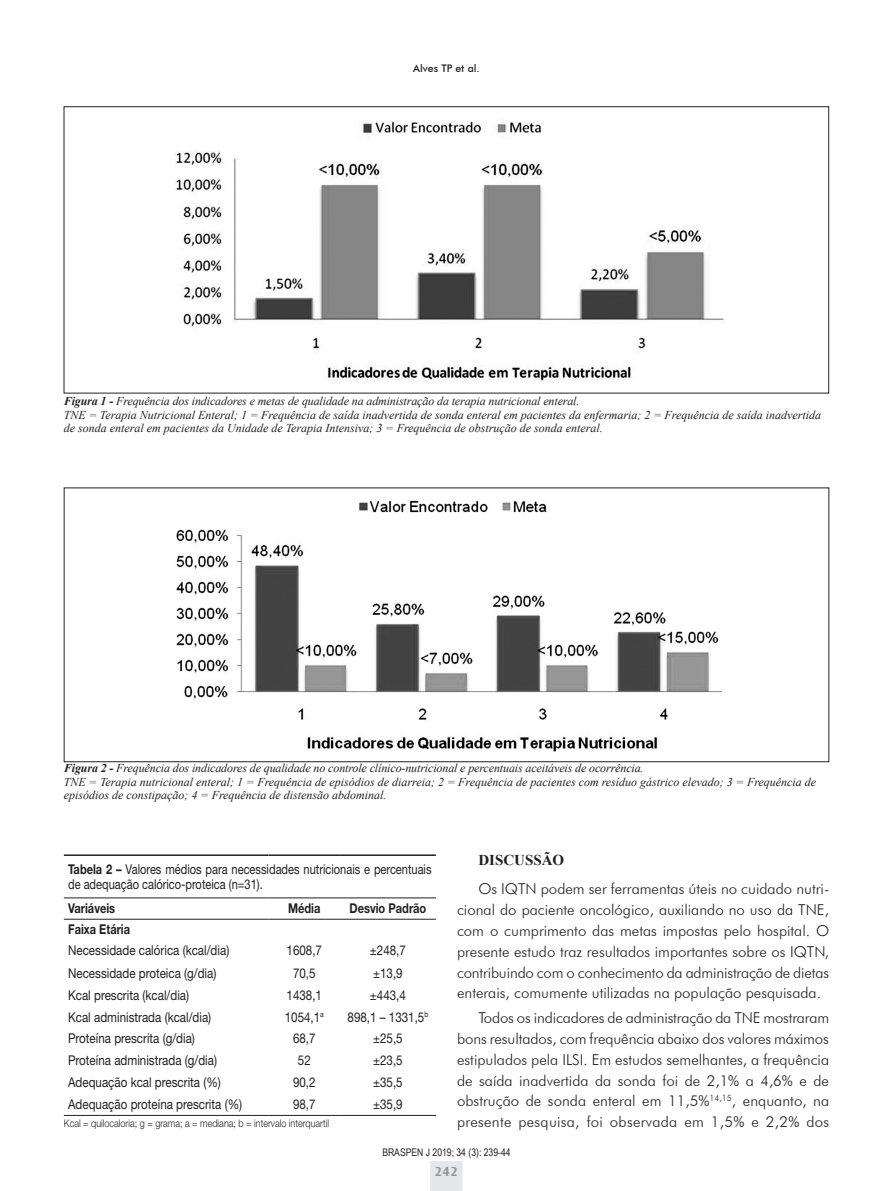
<style>
.page{position:relative;width:893px;height:1191px;background:#fff}
.page>*{position:absolute;margin:0;border:0;box-sizing:border-box;transform-origin:0 0}
.Texto{font:300 15px/20.7px "Futura BT";color:#231f20;text-align:justify}
.Subtítulos_principai{font:700 15px "Times New Roman";color:#231f20}
.Tabela_coluna_esquer{font:13.5px "Helvetica Neue";color:#231f20;scale:.86 1}
.Tabela_título{font:13.5px/15px "Helvetica Neue";color:#231f20;scale:.82 1}
.Tabela_coluna_centra{font:13.5px "Helvetica Neue";color:#231f20;scale:.86 1}
.Tabela_Sub_titulo_ce{font:700 13.5px "Helvetica Neue";color:#231f20;scale:.82 1}
.Tabela_título-2{font:700 13.5px "Helvetica Neue";color:#231f20;scale:.82 1}
.Tabela_coluna_esquer-2{font:700 13.5px "Helvetica Neue";color:#231f20;scale:.82 1}
.t1{font:700 13.5px "Castle T";color:#939598}
.t2{font:italic 12px/13.5px "Times New Roman";color:#231f20}
.Tabela_Legenda{font:300 10.5px "Helvetica Neue LT Std";color:#231f20;scale:.86 1}
.t3{font:10.5px "Arial Narrow";color:#231f20}
.t4{font:500 10.5px "Futura BT";color:#231f20}
.s1{font-weight:700}
</style>
<div class="page">
<svg style="left:430px;top:1161px;width:33px;height:30px"></svg>
<img style="left:175px;top:121px;width:549px;height:260px">
<img style="left:176px;top:500px;width:545px;height:252px">
<hr style="left:64px;top:854px;width:205px;height:2px;background:#231f20">
<hr style="left:269px;top:854px;width:71px;height:2px;background:#231f20">
<hr style="left:340px;top:854px;width:96px;height:2px;background:#231f20">
<hr style="left:64px;top:897px;width:205px;height:1px;background:#231f20">
<hr style="left:269px;top:897px;width:71px;height:1px;background:#231f20">
<hr style="left:340px;top:897px;width:96px;height:1px;background:#231f20">
<hr style="left:64px;top:919px;width:205px;height:1px;background:#231f20">
<hr style="left:269px;top:919px;width:71px;height:1px;background:#231f20">
<hr style="left:340px;top:919px;width:96px;height:1px;background:#231f20">
<hr style="left:64px;top:1115px;width:205px;height:1px;background:#231f20">
<hr style="left:269px;top:1115px;width:71px;height:1px;background:#231f20">
<hr style="left:340px;top:1115px;width:96px;height:1px;background:#231f20">
<p class="t4" style="left:413px;top:62px;width:68px">Alves TP et al.</p>
<p class="t2" style="left:64px;top:394px;width:517px"><span class="s1">Figura 1 -</span> Frequência dos indicadores e metas de qualidade na administração da terapia nutricional enteral.</p>
<p class="t2" style="left:64px;top:407px;width:759px">TNE = Terapia Nutricional Enteral; 1 = Frequência de saída inadvertida de sonda enteral em pacientes da enfermaria; 2 = Frequência de saída inadvertida de sonda enteral em pacientes da Unidade de Terapia Intensiva; 3 = Frequência de obstrução de sonda enteral.</p>
<p class="t2" style="left:64px;top:761px;width:581px"><span class="s1">Figura 2 -</span> Frequência dos indicadores de qualidade no controle clínico-nutricional e percentuais aceitáveis de ocorrência.</p>
<p class="t2" style="left:64px;top:775px;width:754px">TNE = Terapia nutricional enteral; 1 = Frequência de episódios de diarreia; 2 = Frequência de pacientes com resíduo gástrico elevado; 3 = Frequência de episódios de constipação; 4 = Frequência de distensão abdominal.</p>
<p class="Tabela_título" style="left:68px;top:862px;width:445px"><span class="s1">Tabela 2 –</span> Valores médios para necessidades nutricionais e percentuais de adequação calórico-proteica (n=31).</p>
<p class="Tabela_coluna_esquer-2" style="left:68px;top:899px;width:59px">Variáveis</p>
<p class="Tabela_Sub_titulo_ce" style="left:288px;top:899px;width:41px">Média</p>
<p class="Tabela_Sub_titulo_ce" style="left:350px;top:899px;width:95px">Desvio Padrão</p>
<p class="Tabela_título-2" style="left:68px;top:921px;width:77px">Faixa Etária</p>
<p class="Tabela_coluna_esquer" style="left:68px;top:942px;width:189px">Necessidade calórica (kcal/dia)</p>
<p class="Tabela_coluna_centra" style="left:287px;top:942px;width:43px">1608,7</p>
<p class="Tabela_coluna_centra" style="left:370px;top:942px;width:43px">±248,7</p>
<p class="Tabela_coluna_esquer" style="left:68px;top:965px;width:174px">Necessidade proteica (g/dia)</p>
<p class="Tabela_coluna_centra" style="left:293px;top:965px;width:28px">70,5</p>
<p class="Tabela_coluna_centra" style="left:373px;top:965px;width:36px">±13,9</p>
<p class="Tabela_coluna_esquer" style="left:68px;top:987px;width:142px">Kcal prescrita (kcal/dia)</p>
<p class="Tabela_coluna_centra" style="left:287px;top:987px;width:43px">1438,1</p>
<p class="Tabela_coluna_centra" style="left:370px;top:987px;width:43px">±443,4</p>
<p class="Tabela_coluna_esquer" style="left:68px;top:1008px;width:168px">Kcal administrada (kcal/dia)</p>
<p class="Tabela_coluna_centra" style="left:285px;top:1008px;width:47px">1054,1<sup>a</sup></p>
<p class="Tabela_coluna_centra" style="left:348px;top:1008px;width:95px">898,1 – 1331,5<sup>b</sup></p>
<p class="Tabela_coluna_esquer" style="left:68px;top:1030px;width:149px">Proteína prescrita (g/dia)</p>
<p class="Tabela_coluna_centra" style="left:293px;top:1030px;width:28px">68,7</p>
<p class="Tabela_coluna_centra" style="left:373px;top:1030px;width:36px">±25,5</p>
<p class="Tabela_coluna_esquer" style="left:68px;top:1052px;width:175px">Proteína administrada (g/dia)</p>
<p class="Tabela_coluna_centra" style="left:298px;top:1052px;width:17px">52</p>
<p class="Tabela_coluna_centra" style="left:373px;top:1052px;width:36px">±23,5</p>
<p class="Tabela_coluna_esquer" style="left:68px;top:1074px;width:179px">Adequação kcal prescrita (%)</p>
<p class="Tabela_coluna_centra" style="left:293px;top:1074px;width:28px">90,2</p>
<p class="Tabela_coluna_centra" style="left:373px;top:1074px;width:36px">±35,5</p>
<p class="Tabela_coluna_esquer" style="left:68px;top:1095px;width:204px">Adequação proteína prescrita (%)</p>
<p class="Tabela_coluna_centra" style="left:293px;top:1095px;width:28px">98,7</p>
<p class="Tabela_coluna_centra" style="left:373px;top:1095px;width:36px">±35,9</p>
<p class="Tabela_Legenda" style="left:64px;top:1117px;width:310px">Kcal = quilocaloria; g = grama; a = mediana; b = intervalo interquartil</p>
<p class="Subtítulos_principai" style="left:478px;top:849px;width:87px">DISCUSSÃO</p>
<p class="Texto" style="left:457px;top:878px;width:374px;text-indent:21px">Os IQTN podem ser ferramentas úteis no cuidado nutri&shy;cional do paciente oncológico, auxiliando no uso da TNE, com o cumprimento das metas impostas pelo hospital. O presente estudo traz resultados importantes sobre os IQTN, contribuindo com o conhecimento da administração de dietas enterais, comumente utilizadas na população pesquisada.</p>
<p class="Texto" style="left:457px;top:1007px;width:374px;text-indent:21px">Todos os indicadores de administração da TNE mostraram bons resultados, com frequência abaixo dos valores máximos estipulados pela ILSI. Em estudos semelhantes, a frequência de saída inadvertida da sonda foi de 2,1% a 4,6% e de obstrução de sonda enteral em 11,5%<sup>14,15</sup>, enquanto, na presente pesquisa, foi observada em 1,5% e 2,2% dos</p>
<p class="t3" style="left:382px;top:1144px;width:130px">BRASPEN J 2019; 34 (3): 239-44</p>
<p class="t1" style="left:435px;top:1164px;width:24px">242</p>
</div>
